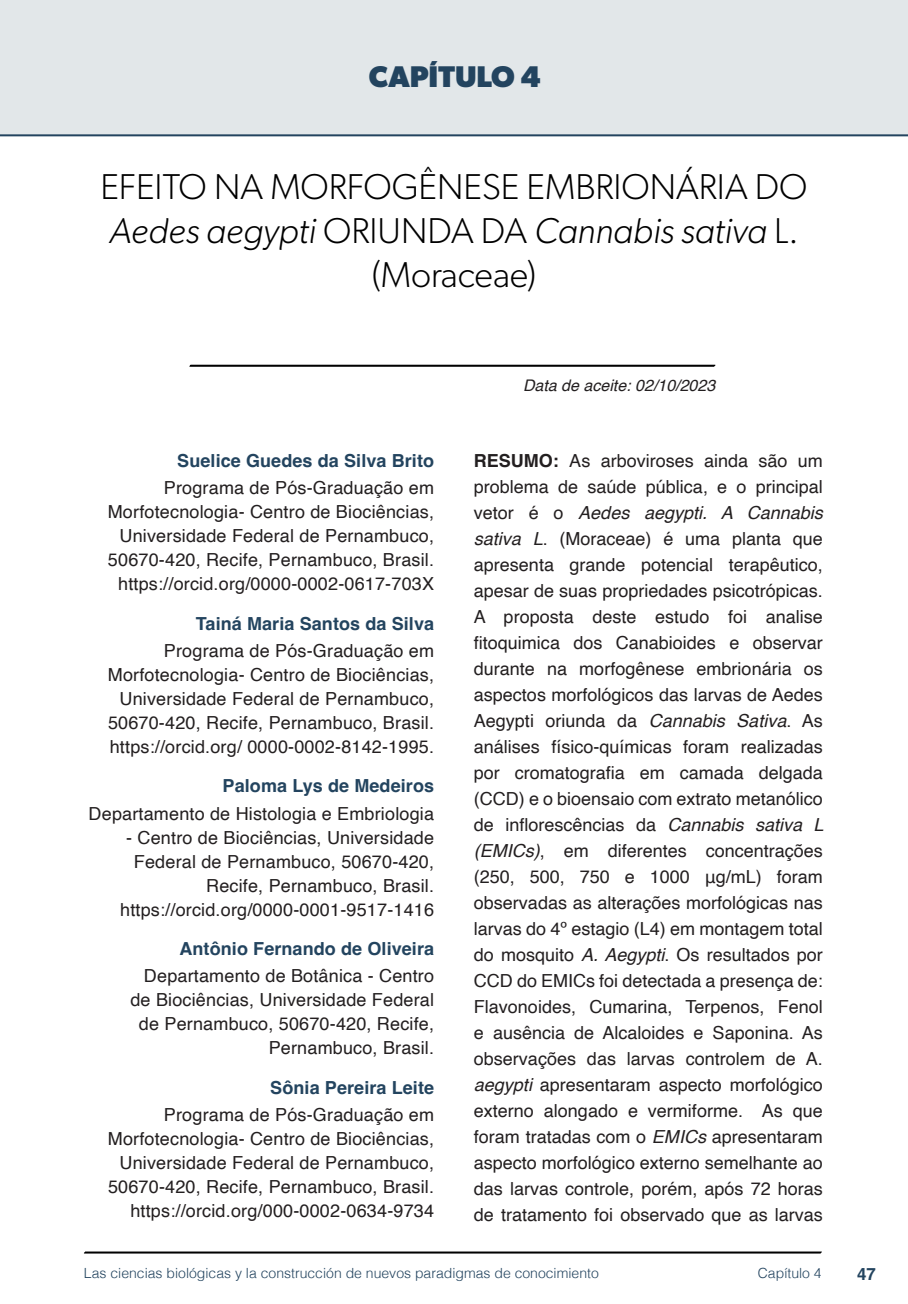
<style>
.page{position:relative;width:908px;height:1304px;background:#fff}
.page>*{position:absolute;margin:0;border:0;box-sizing:border-box;transform-origin:0 0}
.t1{font:300 36px/44px "Gibson";color:#000;text-align:center}
.t2{font:700 30px "Gibson";color:#23445f}
.t3{font:18px/26px "Helvetica";letter-spacing:.01em;color:#231f20;text-align:right}
.t4{font:700 18px "Helvetica";letter-spacing:.005em;color:#23445f}
.t5{font:700 16.8px "Helvetica";color:#23445f}
.t6{font:italic 16px "Helvetica";color:#231f20}
.t7{font:300 14px "Helvetica";color:#23445f}
.s1{font-style:italic}
.s2{font-weight:700}
</style>
<div class="page">
<svg style="left:84px;top:1251px;width:737px;height:3px;background:#515151"></svg>
<svg style="left:189px;top:364px;width:526px;height:3px;background:#4f4f4f"></svg>
<div style="left:0;top:0;width:907px;height:136px;background:#e2e7e9"></div>
<div style="left:44px;top:72px;width:68px;height:61px;background:#e2e7e9"></div>
<h2 class="t2" style="left:369px;top:58px;width:173px">CAPÍTULO 4</h2>
<h1 class="t1" style="left:100px;top:164px;width:708px">EFEITO NA MORFOGÊNESE EMBRIONÁRIA DO<br><span class="s1">Aedes aegypti</span> ORIUNDA DA <span class="s1">Cannabis sativa</span> L. (Moraceae)</h1>
<p class="t4" style="left:177px;top:450px;width:258px">Suelice Guedes da Silva Brito</p>
<p class="t3" style="left:108px;top:477px;width:327px;line-height:24px">Programa de Pós-Graduação em Morfotecnologia- Centro de Biociências, Universidade Federal de Pernambuco, 50670-420, Recife, Pernambuco, Brasil. https://orcid.org/0000-0002-0617-703X</p>
<p class="t4" style="left:196px;top:612px;width:240px">Tainá Maria Santos da Silva</p>
<p class="t3" style="left:108px;top:639px;width:327px;line-height:24px">Programa de Pós-Graduação em Morfotecnologia- Centro de Biociências, Universidade Federal de Pernambuco, 50670-420, Recife, Pernambuco, Brasil. https://orcid.org/ 0000-0002-8142-1995.</p>
<p class="t4" style="left:222px;top:775px;width:213px">Paloma Lys de Medeiros</p>
<p class="t3" style="left:89px;top:801px;width:347px">Departamento de Histologia e Embriologia</p>
<p class="t3" style="left:120px;top:826px;width:315px;line-height:24px">- Centro de Biociências, Universidade Federal de Pernambuco, 50670-420, Recife, Pernambuco, Brasil. https://orcid.org/0000-0001-9517-1416</p>
<p class="t4" style="left:179px;top:938px;width:256px">Antônio Fernando de Oliveira</p>
<p class="t3" style="left:130px;top:965px;width:305px;line-height:24px">Departamento de Botânica - Centro de Biociências, Universidade Federal de Pernambuco, 50670-420, Recife,<br>Pernambuco, Brasil.</p>
<p class="t4" style="left:270px;top:1076px;width:165px">Sônia Pereira Leite</p>
<p class="t3" style="left:108px;top:1103px;width:327px;line-height:24px">Programa de Pós-Graduação em Morfotecnologia- Centro de Biociências, Universidade Federal de Pernambuco, 50670-420, Recife, Pernambuco, Brasil. https://orcid.org/000-0002-0634-9734</p>
<p class="t6" style="left:523px;top:373px;width:194px">Data de aceite: 02/10/2023</p>
<p class="t3" style="left:473px;top:448px;width:351px;text-align:justify"><span class="s2">RESUMO:</span> As arboviroses ainda são um problema de saúde pública, e o principal vetor é o <span class="s1">Aedes aegypti. A Cannabis sativa L</span>. (Moraceae) é uma planta que apresenta grande potencial terapêutico, apesar de suas propriedades psicotrópicas.<br>A proposta deste estudo foi analise fitoquimica dos Canabioides e observar durante na morfogênese embrionária os aspectos morfológicos das larvas de Aedes Aegypti oriunda da <span class="s1">Cannabis Sativa</span>. As análises físico-químicas foram realizadas por cromatografia em camada delgada (CCD) e o bioensaio com extrato metanólico de inflorescências da <span class="s1">Cannabis sativa L (EMICs)</span>, em diferentes concentrações (250, 500, 750 e 1000 μg/mL) foram observadas as alterações morfológicas nas larvas do 4º estagio (L4) em montagem total do mosquito <span class="s1">A. Aegypti</span>. Os resultados por CCD do EMICs foi detectada a presença de:<br>Flavonoides, Cumarina, Terpenos, Fenol e ausência de Alcaloides e Saponina. As observações das larvas controlem de A. <span class="s1">aegypti</span> apresentaram aspecto morfológico externo alongado e vermiforme. As que foram tratadas com o <span class="s1">EMICs</span> apresentaram aspecto morfológico externo semelhante ao das larvas controle, porém, após 72 horas de tratamento foi observado que as larvas</p>
<p class="t7" style="left:84px;top:1261px;width:516px">Las ciencias biológicas y la construcción de nuevos paradigmas de conocimiento</p>
<p class="t7" style="left:757px;top:1261px;width:65px">Capítulo 4</p>
<p class="t5" style="left:856px;top:1264px;width:20px">47</p>
</div>
